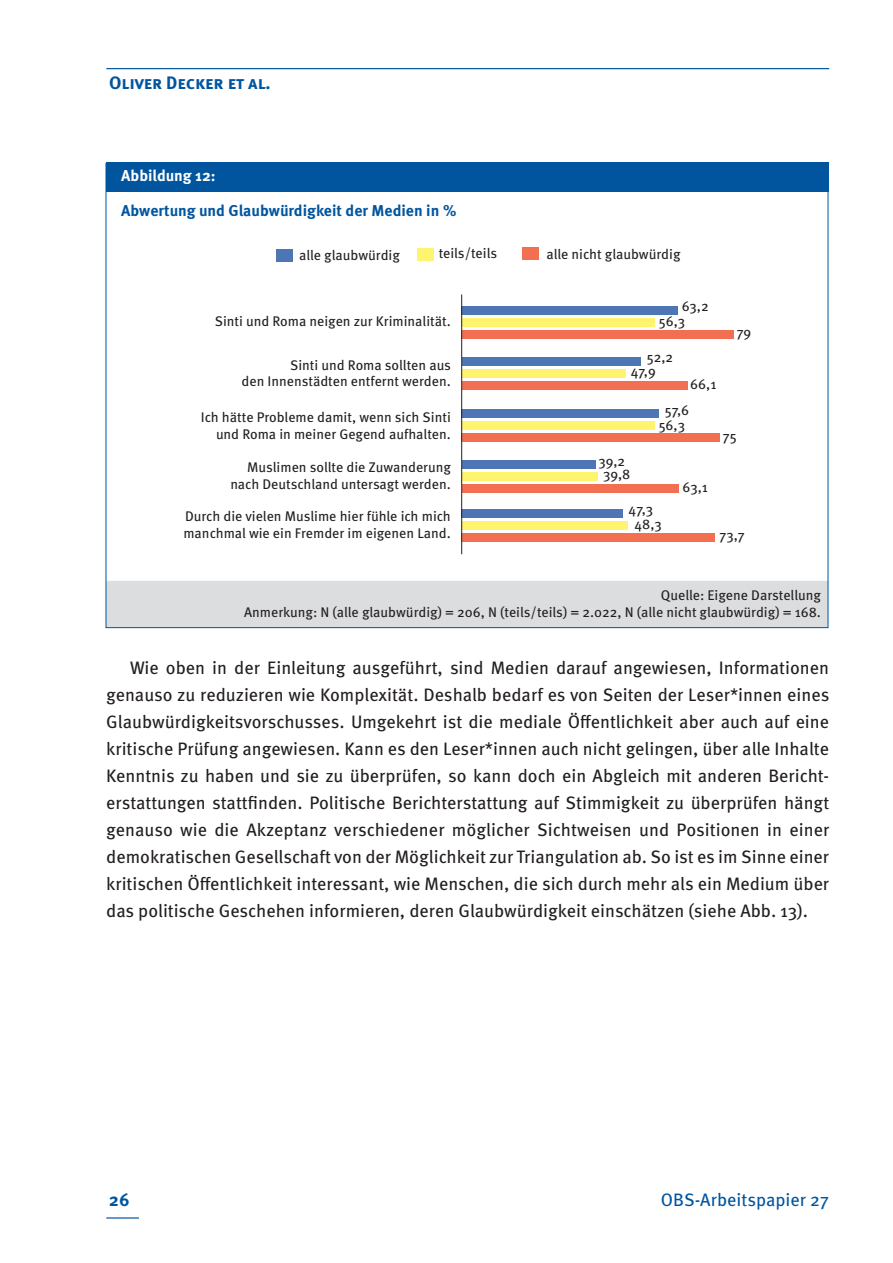
<style>
.page{position:relative;width:893px;height:1263px;background:#fff}
.page>*{position:absolute;margin:0;border:0;box-sizing:border-box;transform-origin:0 0}
.t1{font:18px/27px "Meta OT";color:#231f20;text-align:justify}
.t2{font:700 18px "Meta OT";color:#01559f}
.t3{font:18px "Meta OT";color:#01559f}
.t4{font:700 15.75px "Meta OT";color:#01559f}
.t5{font:700 15.75px "Meta OT";letter-spacing:-.005em;color:#fff}
.t6{font:13.95px/16.8px "Meta OT";color:#231f20;text-align:right}
</style>
<div class="page">
<hr style="left:106px;top:1217px;width:33px;height:1px;background:#01559f">
<hr style="left:106px;top:68px;width:723px;height:1px;background:#01559f">
<div style="left:106px;top:581px;width:722px;height:47px;background:#dcdddf"></div>
<div style="left:106px;top:162px;width:723px;height:29px;background:#01559f"></div>
<hr style="left:106px;top:627px;width:722px;height:1px;background:#01559f">
<div style="left:277px;top:249px;width:16px;height:12px;background:#4e76b5"></div>
<div style="left:462px;top:306px;width:216px;height:8px;background:#4e76b5"></div>
<div style="left:463px;top:357px;width:178px;height:8px;background:#4e76b5"></div>
<div style="left:462px;top:409px;width:197px;height:9px;background:#4e76b5"></div>
<div style="left:462px;top:460px;width:134px;height:8px;background:#4e76b5"></div>
<div style="left:462px;top:509px;width:161px;height:9px;background:#4e76b5"></div>
<div style="left:417px;top:248px;width:16px;height:12px;background:#fff46d"></div>
<div style="left:461px;top:318px;width:194px;height:9px;background:#fff46d"></div>
<div style="left:462px;top:369px;width:163px;height:9px;background:#fff46d"></div>
<div style="left:461px;top:421px;width:194px;height:9px;background:#fff46d"></div>
<div style="left:462px;top:472px;width:136px;height:9px;background:#fff46d"></div>
<div style="left:461px;top:521px;width:167px;height:9px;background:#fff46d"></div>
<div style="left:522px;top:248px;width:16px;height:12px;background:#f36f51"></div>
<div style="left:461px;top:330px;width:272px;height:9px;background:#f36f51"></div>
<div style="left:462px;top:381px;width:226px;height:9px;background:#f36f51"></div>
<div style="left:461px;top:433px;width:258px;height:9px;background:#f36f51"></div>
<div style="left:462px;top:484px;width:216px;height:9px;background:#f36f51"></div>
<div style="left:461px;top:533px;width:254px;height:9px;background:#f36f51"></div>
<hr style="left:461px;top:294px;width:1px;height:260px;background:#231f20">
<hr style="left:106px;top:163px;width:1px;height:465px;background:#01559f">
<hr style="left:828px;top:170px;width:1px;height:458px;background:#01559f">
<p class="t2" style="left:109px;top:71px;width:163px">Oliver Decker et al.</p>
<p class="t5" style="left:121px;top:165px;width:96px">Abbildung 12:</p>
<p class="t4" style="left:121px;top:201px;width:337px">Abwertung und Glaubwürdigkeit der Medien in %</p>
<p class="t6" style="left:299px;top:247px;width:102px">alle glaubwürdig</p>
<p class="t6" style="left:439px;top:245px;width:60px">teils/teils</p>
<p class="t6" style="left:546px;top:245px;width:136px">alle nicht glaubwürdig</p>
<p class="t6" style="left:215px;top:312px;width:238px">Sinti und Roma neigen zur Kriminalität.</p>
<p class="t6" style="left:242px;top:356px;width:211px">Sinti und Roma sollten aus<br>den Innenstädten entfernt werden.</p>
<p class="t6" style="left:201px;top:409px;width:252px">Ich hätte Probleme damit, wenn sich Sinti und Roma in meiner Gegend aufhalten.</p>
<p class="t6" style="left:230px;top:459px;width:222px">Muslimen sollte die Zuwanderung nach Deutschland untersagt werden.</p>
<p class="t6" style="left:184px;top:508px;width:269px;text-align:left">Durch die vielen Muslime hier fühle ich mich manchmal wie ein Fremder im eigenen Land.</p>
<p class="t6" style="left:659px;top:298px;width:51px;line-height:15.5px;text-align:left;text-indent:23px">63,2<br>56,3</p>
<p class="t6" style="left:631px;top:351px;width:44px;line-height:13.6px;text-align:left;text-indent:16px">52,2<br>47,9</p>
<p class="t6" style="left:690px;top:376px;width:28px">66,1</p>
<p class="t6" style="left:737px;top:324px;width:16px">79</p>
<p class="t6" style="left:598px;top:454px;width:33px;line-height:13.5px;text-align:center">39,2<br>39,8</p>
<p class="t6" style="left:659px;top:402px;width:32px;line-height:15px;text-align:center">57,6<br>56,3</p>
<p class="t6" style="left:683px;top:479px;width:27px">63,1</p>
<p class="t6" style="left:634px;top:501px;width:29px;line-height:15.5px;text-align:left;text-indent:-6px">47,3<br>48,3</p>
<p class="t6" style="left:723px;top:427px;width:15px">75</p>
<p class="t6" style="left:719px;top:527px;width:27px">73,7</p>
<p class="t6" style="left:244px;top:587px;width:578px">Quelle: Eigene Darstellung<br>Anmerkung: N (alle glaubwürdig) = 206, N (teils/teils) = 2.022, N (alle nicht glaubwürdig) = 168.</p>
<p class="t1" style="left:106px;top:654px;width:725px;text-indent:24px">Wie oben in der Einleitung ausgeführt, sind Medien darauf angewiesen, Informationen genauso zu reduzieren wie Komplexität. Deshalb bedarf es von Seiten der Leser*innen eines Glaubwürdigkeitsvorschusses. Umgekehrt ist die mediale Öffentlichkeit aber auch auf eine kritische Prüfung angewiesen. Kann es den Leser*innen auch nicht gelingen, über alle Inhalte Kenntnis zu haben und sie zu überprüfen, so kann doch ein Abgleich mit anderen Bericht&shy;erstattungen stattfinden. Politische Berichterstattung auf Stimmigkeit zu überprüfen hängt genauso wie die Akzeptanz verschiedener möglicher Sichtweisen und Positionen in einer demokratischen Gesellschaft von der Möglichkeit zur Triangulation ab. So ist es im Sinne einer kritischen Öffentlichkeit interessant, wie Menschen, die sich durch mehr als ein Medium über das politische Geschehen informieren, deren Glaubwürdigkeit einschätzen (siehe Abb. 13).</p>
<p class="t2" style="left:109px;top:1189px;width:22px">26</p>
<p class="t3" style="left:661px;top:1189px;width:170px">OBS-Arbeitspapier 27</p>
</div>
